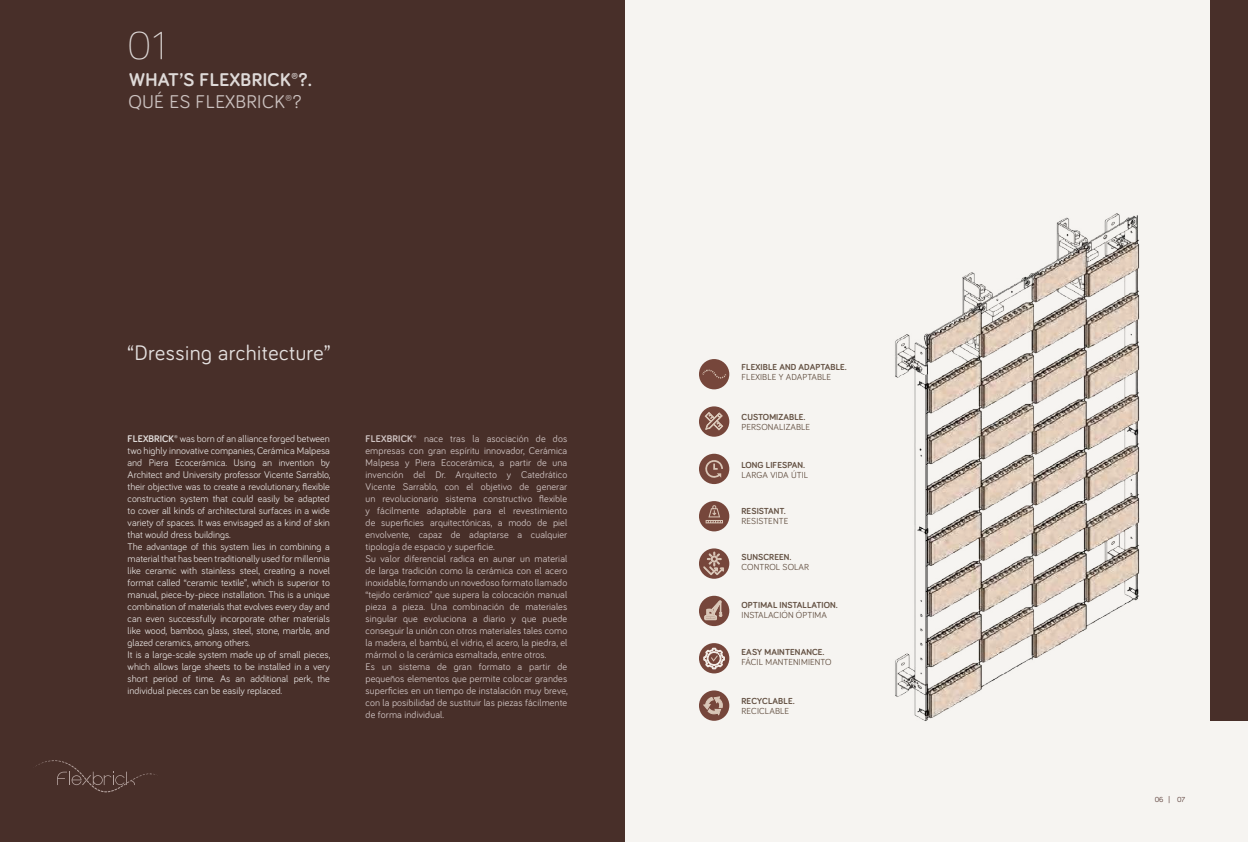
<style>
.page{position:relative;width:1248px;height:842px;background:#fff}
.page>*{position:absolute;margin:0;border:0;box-sizing:border-box;transform-origin:0 0}
.t1{font:300 40px "Bariol";color:#dfdad8}
.t2{font:21.8px "Bariol";letter-spacing:.02em;color:#e4e0df}
.t3{font:700 19px "Bariol";letter-spacing:.02em;color:#dfdad8}
.t4{font:19px "Bariol";letter-spacing:.02em;color:#ccc2c0}
.t5{font:10px/12px "Bariol";letter-spacing:.01em;color:#cec2c1}
.t6{font:10px/12px "Bariol";color:#dfdad8}
.t7{font:700 9px "Bariol";letter-spacing:.01em;color:#635042}
.t8{font:9px "Bariol";letter-spacing:.01em;color:#635042}
.t9{font:7.5px "Bariol";color:#4f302b}
.s1{font-weight:700}
</style>
<div class="page">
<div style="left:0;top:0;width:1247px;height:842px;background:#f6f4f1"></div>
<div style="left:0;top:0;width:624px;height:842px;background:#482f29"></div>
<svg style="left:35px;top:760px;width:120px;height:32px"></svg>
<div style="left:699px;top:454px;width:30px;height:30px;background:#76463b;border-radius:50%"></div>
<div style="left:699px;top:643px;width:30px;height:30px;background:#76463b;border-radius:50%"></div>
<div style="left:699px;top:406px;width:30px;height:31px;background:#76463b;border-radius:50%"></div>
<div style="left:699px;top:690px;width:30px;height:31px;background:#76463b;border-radius:50%"></div>
<div style="left:699px;top:501px;width:30px;height:30px;background:#76463b;border-radius:50%"></div>
<div style="left:699px;top:548px;width:30px;height:31px;background:#76463b;border-radius:50%"></div>
<div style="left:699px;top:596px;width:30px;height:30px;background:#76463b;border-radius:50%"></div>
<img style="left:895px;top:213px;width:245px;height:508px">
<div style="left:699px;top:359px;width:30px;height:30px;background:#76463b;border-radius:50%"></div>
<svg style="left:702px;top:369px;width:24px;height:10px"></svg>
<div style="left:1210px;top:0;width:37px;height:721px;background:#482f29"></div>
<svg style="left:704px;top:412px;width:19px;height:18px"></svg>
<svg style="left:705px;top:460px;width:18px;height:18px"></svg>
<svg style="left:705px;top:505px;width:18px;height:18px"></svg>
<svg style="left:703px;top:550px;width:20px;height:25px"></svg>
<svg style="left:704px;top:601px;width:18px;height:19px"></svg>
<svg style="left:703px;top:697px;width:19px;height:18px"></svg>
<svg style="left:703px;top:648px;width:21px;height:21px"></svg>
<h1 class="t1" style="left:128px;top:18px;width:40px">01</h1>
<h3 class="t3" style="left:129px;top:67px;width:185px">WHAT’S FLEXBRICK®?.</h3>
<h3 class="t4" style="left:128px;top:88px;width:175px">QUÉ ES FLEXBRICK®?</h3>
<h2 class="t2" style="left:128px;top:338px;width:204px">“Dressing architecture”</h2>
<p class="t6" style="left:128px;top:432px;width:204px"><span class="s1">FLEXBRICK®</span> was born of an alliance forged between two highly innovative companies, Cerámica Malpesa and Piera Ecocerámica. Using an invention by Architect and University professor Vicente Sarrablo, their objective was to create a revolutionary, flexible construction system that could easily be adapted to cover all kinds of architectural surfaces in a wide variety of spaces. It was envisaged as a kind of skin that would dress buildings.<br>The advantage of this system lies in combining a material that has been traditionally used for millennia like ceramic with stainless steel, creating a novel format called “ceramic textile”, which is superior to manual, piece-by-piece installation. This is a unique combination of materials that evolves every day and can even successfully incorporate other materials like wood, bamboo, glass, steel, stone, marble, and glazed ceramics, among others.<br>It is a large-scale system made up of small pieces, which allows large sheets to be installed in a very short period of time. As an additional perk, the individual pieces can be easily replaced.</p>
<p class="t5" style="left:365px;top:432px;width:204px"><span class="s1">FLEXBRICK®</span> nace tras la asociación de dos empresas con gran espíritu innovador, Cerámica Malpesa y Piera Ecocerámica, a partir de una invención del Dr. Arquitecto y Catedrático Vicente Sarrablo, con el objetivo de generar un revolucionario sistema constructivo flexible y fácilmente adaptable para el revestimiento de superficies arquitectónicas, a modo de piel envolvente, capaz de adaptarse a cualquier tipología de espacio y superficie.<br>Su valor diferencial radica en aunar un material de larga tradición como la cerámica con el acero inoxidable, formando un novedoso formato llamado “tejido cerámico” que supera la colocación manual pieza a pieza. Una combinación de materiales singular que evoluciona a diario y que puede conseguir la unión con otros materiales tales como la madera, el bambú, el vidrio, el acero, la piedra, el mármol o la cerámica esmaltada, entre otros.<br>Es un sistema de gran formato a partir de pequeños elementos que permite colocar grandes superficies en un tiempo de instalación muy breve, con la posibilidad de sustituir las piezas fácilmente de forma individual.</p>
<p class="t7" style="left:741px;top:361px;width:107px">FLEXIBLE AND ADAPTABLE.</p>
<p class="t8" style="left:741px;top:371px;width:91px">FLEXIBLE Y ADAPTABLE</p>
<p class="t7" style="left:741px;top:411px;width:65px">CUSTOMIZABLE.</p>
<p class="t8" style="left:741px;top:421px;width:70px">PERSONALIZABLE</p>
<p class="t7" style="left:741px;top:458px;width:65px">LONG LIFESPAN.</p>
<p class="t8" style="left:741px;top:468px;width:68px">LARGA VIDA ÚTIL</p>
<p class="t7" style="left:741px;top:505px;width:46px">RESISTANT.</p>
<p class="t8" style="left:741px;top:515px;width:48px">RESISTENTE</p>
<p class="t7" style="left:741px;top:551px;width:51px">SUNSCREEN.</p>
<p class="t8" style="left:741px;top:561px;width:69px">CONTROL SOLAR</p>
<p class="t7" style="left:741px;top:598px;width:98px">OPTIMAL INSTALLATION.</p>
<p class="t8" style="left:741px;top:608px;width:87px">INSTALACIÓN ÓPTIMA</p>
<p class="t7" style="left:741px;top:646px;width:85px">EASY MAINTENANCE.</p>
<p class="t8" style="left:741px;top:656px;width:92px">FÁCIL MANTENIMIENTO</p>
<p class="t7" style="left:741px;top:695px;width:55px">RECYCLABLE.</p>
<p class="t8" style="left:741px;top:705px;width:49px">RECICLABLE</p>
<p class="t9" style="left:1168px;top:795px;width:3px">|</p>
<p class="t9" style="left:1154px;top:795px;width:10px">06</p>
<p class="t9" style="left:1176px;top:795px;width:10px">07</p>
</div>
